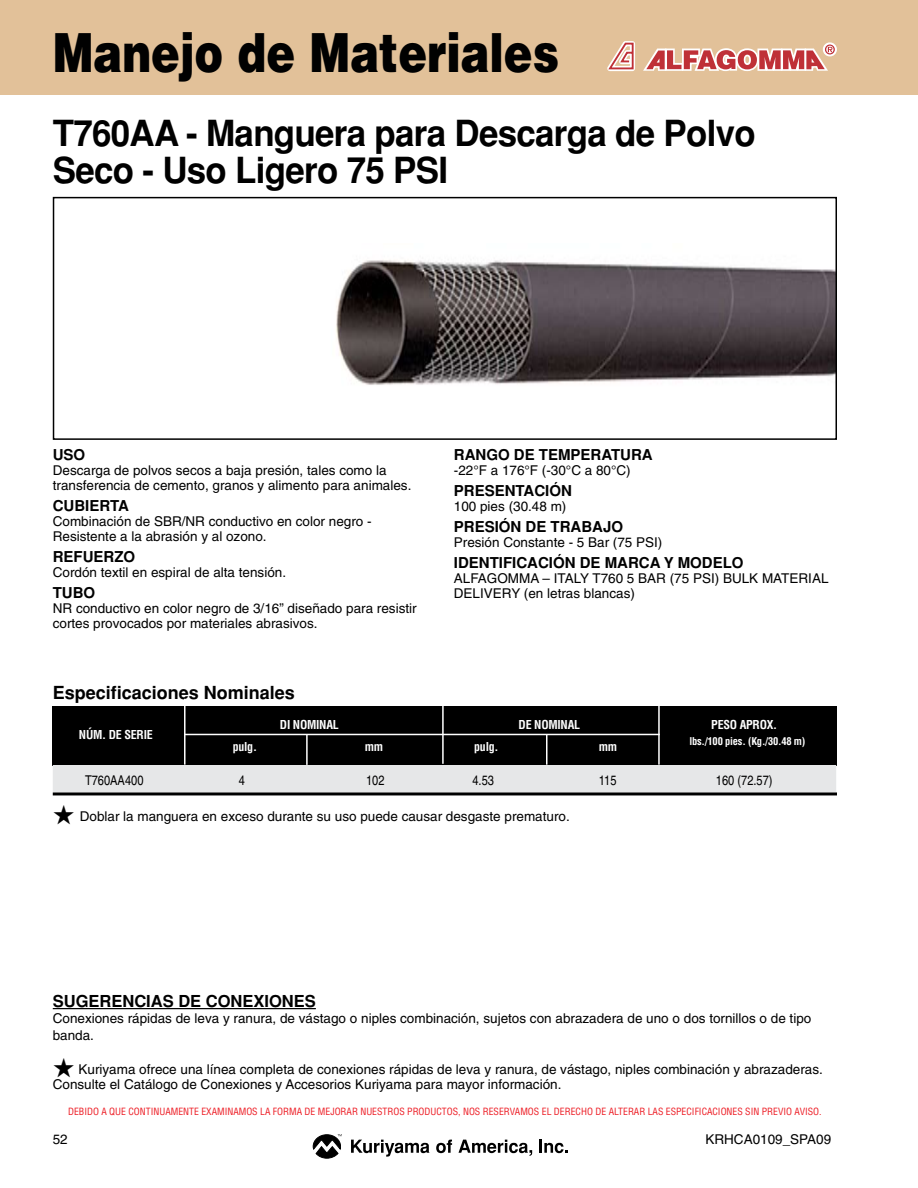
<style>
.page{position:relative;width:918px;height:1188px;background:#fff}
.page>*{position:absolute;margin:0;border:0;box-sizing:border-box;transform-origin:0 0}
.t1{font:900 54px "Helvetica";color:#010101;scale:.8 1}
.t2{font:900 54px "Helvetica";color:#000;scale:.8 1}
.t3{font:700 36px/37.5px "Helvetica";letter-spacing:-.02em;color:#000}
.t4{font:700 18px "Helvetica";color:#000}
.t5{font:700 16.5px "Helvetica";color:#000}
.t6{font:700 15px "Helvetica";color:#000}
.t7{font:13.5px/15px "Helvetica";color:#000}
.t8{font:condensed 13.5px "Helvetica";color:#000}
.t9{font:700 condensed 12px "Helvetica";letter-spacing:-.02em;color:#fff}
.t10{font:700 condensed 10.5px "Helvetica";letter-spacing:-.02em;color:#fff}
.t11{font:condensed 9.75px "Helvetica";color:#ed1c24}
</style>
<div class="page">
<div style="left:0;top:0;width:918px;height:94px;background:#e2c199"></div>
<div style="left:823px;top:42px;width:14px;height:14px;border:8px solid #fff;border-radius:50%"></div>
<svg style="left:607px;top:41px;width:228px;height:30px"></svg>
<svg style="left:313px;top:1134px;width:29px;height:25px"></svg>
<svg style="left:351px;top:1140px;width:78px;height:17px"></svg>
<svg style="left:436px;top:1140px;width:16px;height:13px"></svg>
<svg style="left:459px;top:1140px;width:73px;height:16px"></svg>
<svg style="left:539px;top:1140px;width:29px;height:13px"></svg>
<hr style="left:53px;top:1008px;width:263px;height:1px;background:#000">
<img style="left:336px;top:260px;width:498px;height:125px">
<div style="left:53px;top:706px;width:784px;height:60px;background:#000"></div>
<div style="left:53px;top:765px;width:783px;height:27px;background:#e6e7e8"></div>
<hr style="left:53px;top:792px;width:784px;height:3px;background:#000">
<hr style="left:184px;top:699px;width:2px;height:66px;background:#fff">
<hr style="left:442px;top:698px;width:2px;height:66px;background:#fff">
<hr style="left:658px;top:699px;width:2px;height:66px;background:#fff">
<hr style="left:184px;top:734px;width:476px;height:1px;background:#fff">
<hr style="left:306px;top:735px;width:2px;height:30px;background:#fff">
<hr style="left:546px;top:734px;width:2px;height:31px;background:#fff">
<div style="left:53px;top:197px;width:784px;height:243px;border:2px solid #000"></div>
<h1 class="t2" style="left:122px;top:16px;width:436px">terial Handling</h1>
<h1 class="t1" style="left:53px;top:18px;width:634px">Manejo de Materiales</h1>
<h2 class="t3" style="left:53px;top:114px;width:705px">T760AA - Manguera para Descarga de Polvo<br>Seco - Uso Ligero 75 PSI</h2>
<p class="t6" style="left:53px;top:446px;width:34px">USO</p>
<p class="t7" style="left:53px;top:463px;width:360px">Descarga de polvos secos a baja presión, tales como la transferencia de cemento, granos y alimento para animales.</p>
<p class="t6" style="left:53px;top:497px;width:78px">CUBIERTA</p>
<p class="t7" style="left:53px;top:514px;width:320px">Combinación de SBR/NR conductivo en color negro -<br>Resistente a la abrasión y al ozono.</p>
<p class="t6" style="left:53px;top:548px;width:84px">REFUERZO</p>
<p class="t7" style="left:53px;top:565px;width:235px">Cordón textil en espiral de alta tensión.</p>
<p class="t6" style="left:53px;top:584px;width:44px">TUBO</p>
<p class="t7" style="left:53px;top:601px;width:365px">NR conductivo en color negro de 3/16” diseñado para resistir cortes provocados por materiales abrasivos.</p>
<p class="t6" style="left:454px;top:446px;width:200px">RANGO DE TEMPERATURA</p>
<p class="t7" style="left:454px;top:463px;width:178px">-22°F a 176°F (-30°C a 80°C)</p>
<p class="t6" style="left:454px;top:482px;width:120px">PRESENTACIÓN</p>
<p class="t7" style="left:454px;top:499px;width:114px">100 pies (30.48 m)</p>
<p class="t6" style="left:454px;top:518px;width:171px">PRESIÓN DE TRABAJO</p>
<p class="t7" style="left:454px;top:535px;width:210px">Presión Constante - 5 Bar (75 PSI)</p>
<p class="t6" style="left:454px;top:554px;width:291px">IDENTIFICACIÓN DE MARCA Y MODELO</p>
<p class="t7" style="left:454px;top:571px;width:376px">ALFAGOMMA – ITALY T760 5 BAR (75 PSI) BULK MATERIAL<br>DELIVERY (en letras blancas)</p>
<h3 class="t4" style="left:53px;top:682px;width:244px">Especificaciones Nominales</h3>
<p class="t9" style="left:79px;top:728px;width:75px">NÚM. DE SERIE</p>
<p class="t9" style="left:280px;top:717px;width:60px">DI NOMINAL</p>
<p class="t9" style="left:519px;top:717px;width:63px">DE NOMINAL</p>
<p class="t9" style="left:711px;top:717px;width:67px">PESO APROX.</p>
<p class="t10" style="left:689px;top:735px;width:117px">lbs./100 pies. (Kg./30.48 m)</p>
<p class="t9" style="left:233px;top:740px;width:26px">pulg.</p>
<p class="t9" style="left:365px;top:740px;width:20px">mm</p>
<p class="t9" style="left:474px;top:740px;width:26px">pulg.</p>
<p class="t9" style="left:599px;top:740px;width:20px">mm</p>
<p class="t8" style="left:85px;top:772px;width:60px">T760AA400</p>
<p class="t8" style="left:239px;top:772px;width:8px">4</p>
<p class="t8" style="left:366px;top:772px;width:20px">102</p>
<p class="t8" style="left:473px;top:772px;width:23px">4.53</p>
<p class="t8" style="left:599px;top:772px;width:19px">115</p>
<p class="t8" style="left:716px;top:772px;width:58px">160 (72.57)</p>
<p class="t7" style="left:53px;top:809px;width:518px">★ Doblar la manguera en exceso durante su uso puede causar desgaste prematuro.</p>
<p class="t5" style="left:53px;top:991px;width:265px">SUGERENCIAS DE CONEXIONES</p>
<p class="t7" style="left:53px;top:1010px;width:760px;line-height:16.5px">Conexiones rápidas de leva y ranura, de vástago o niples combinación, sujetos con abrazadera de uno o dos tornillos o de tipo banda.</p>
<p class="t7" style="left:53px;top:1062px;width:772px">★ Kuriyama ofrece una línea completa de conexiones rápidas de leva y ranura, de vástago, niples combinación y abrazaderas.<br>Consulte el Catálogo de Conexiones y Accesorios Kuriyama para mayor información.</p>
<p class="t11" style="left:68px;top:1105px;width:755px">DEBIDO A QUE CONTINUAMENTE EXAMINAMOS LA FORMA DE MEJORAR NUESTROS PRODUCTOS, NOS RESERVAMOS EL DERECHO DE ALTERAR LAS ESPECIFICACIONES SIN PREVIO AVISO.</p>
<p class="t7" style="left:53px;top:1132px;width:15px">52</p>
<p class="t7" style="left:705px;top:1132px;width:127px">KRHCA0109_SPA09</p>
</div>
